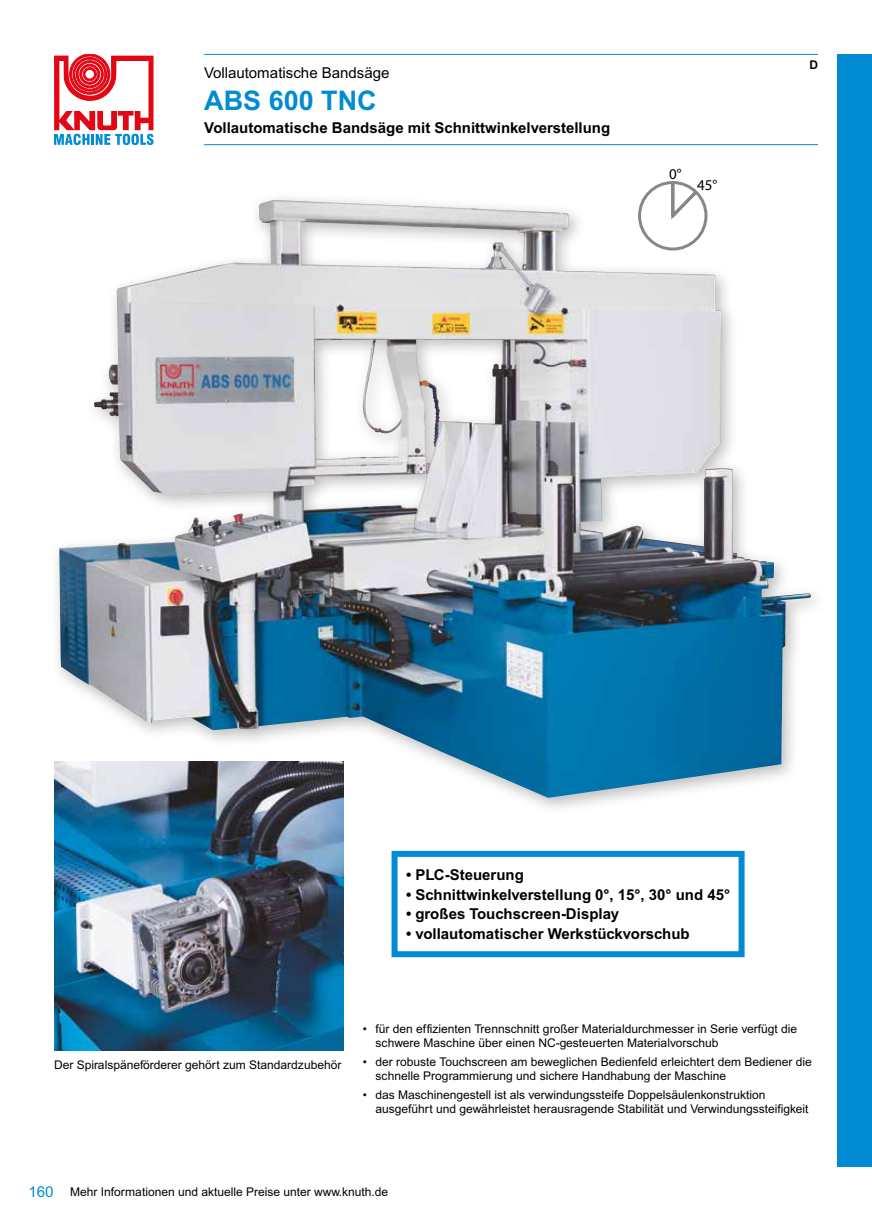
<style>
.page{position:relative;width:872px;height:1221px;background:#fff}
.page>*{position:absolute;margin:0;border:0;box-sizing:border-box;transform-origin:0 0}
.t1{font:700 27px "Arial MT Pro";color:#008bd2}
.t2{font:700 15px "Arial MT Pro";color:#000}
.t3{font:15px "Arial MT Pro";color:#000}
.t4{font:15px "Myriad Pro";color:#000}
.t5{font:15px "Arial MT Pro";color:#008bd2}
.t6{font:12px/14.4px "Arial MT Pro";color:#000}
.t7{font:700 12px "Arial MT Pro";color:#000}
</style>
<div class="page">
<div style="left:49px;top:191px;width:779px;height:625px;background:#000;opacity:.26"></div>
<img style="left:59px;top:200px;width:217px;height:484px">
<div style="left:838px;top:54px;width:34px;height:1112px;background:#008bd2"></div>
<img style="left:54px;top:761px;width:289px;height:289px">
<svg style="left:54px;top:54px;width:99px;height:91px"></svg>
<hr style="left:204px;top:54px;width:614px;height:1px;background:#008bd2">
<hr style="left:204px;top:144px;width:614px;height:1px;background:#008bd2">
<div style="left:391px;top:850px;width:353px;height:107px;background:#fff;border:6px solid #008bd2"></div>
<svg style="left:636px;top:181px;width:73px;height:71px"></svg>
<p class="t3" style="left:204px;top:64px;width:187px">Vollautomatische Bandsäge</p>
<h1 class="t1" style="left:204px;top:84px;width:174px">ABS 600 TNC</h1>
<p class="t2" style="left:204px;top:119px;width:407px">Vollautomatische Bandsäge mit Schnittwinkelverstellung</p>
<p class="t4" style="left:669px;top:165px;width:14px">0°</p>
<p class="t4" style="left:697px;top:176px;width:22px">45°</p>
<p class="t7" style="left:809px;top:58px;width:10px">D</p>
<p class="t2" style="left:406px;top:866px;width:119px">• PLC-Steuerung</p>
<p class="t2" style="left:406px;top:885px;width:325px">• Schnittwinkelverstellung 0°, 15°, 30° und 45°</p>
<p class="t2" style="left:406px;top:905px;width:215px">• großes Touchscreen-Display</p>
<p class="t2" style="left:406px;top:924px;width:285px">• vollautomatischer Werkstückvorschub</p>
<p class="t6" style="left:54px;top:1058px;width:289px">Der Spiralspäneförderer gehört zum Standardzubehör</p>
<p class="t6" style="left:375px;top:1021px;width:423px;text-indent:-13px">• für den effizienten Trennschnitt großer Materialdurchmesser in Serie verfügt die schwere Maschine über einen NC-gesteuerten Materialvorschub</p>
<p class="t6" style="left:375px;top:1054px;width:438px;text-indent:-13px">• der robuste Touchscreen am beweglichen Bedienfeld erleichtert dem Bediener die schnelle Programmierung und sichere Handhabung der Maschine</p>
<p class="t6" style="left:375px;top:1087px;width:434px;text-indent:-13px">• das Maschinengestell ist als verwindungssteife Doppelsäulenkonstruktion ausgeführt und gewährleistet herausragende Stabilität und Verwindungssteifigkeit</p>
<p class="t5" style="left:28px;top:1182px;width:27px">160</p>
<p class="t6" style="left:70px;top:1184px;width:319px">Mehr Informationen und aktuelle Preise unter www.knuth.de</p>
</div>
